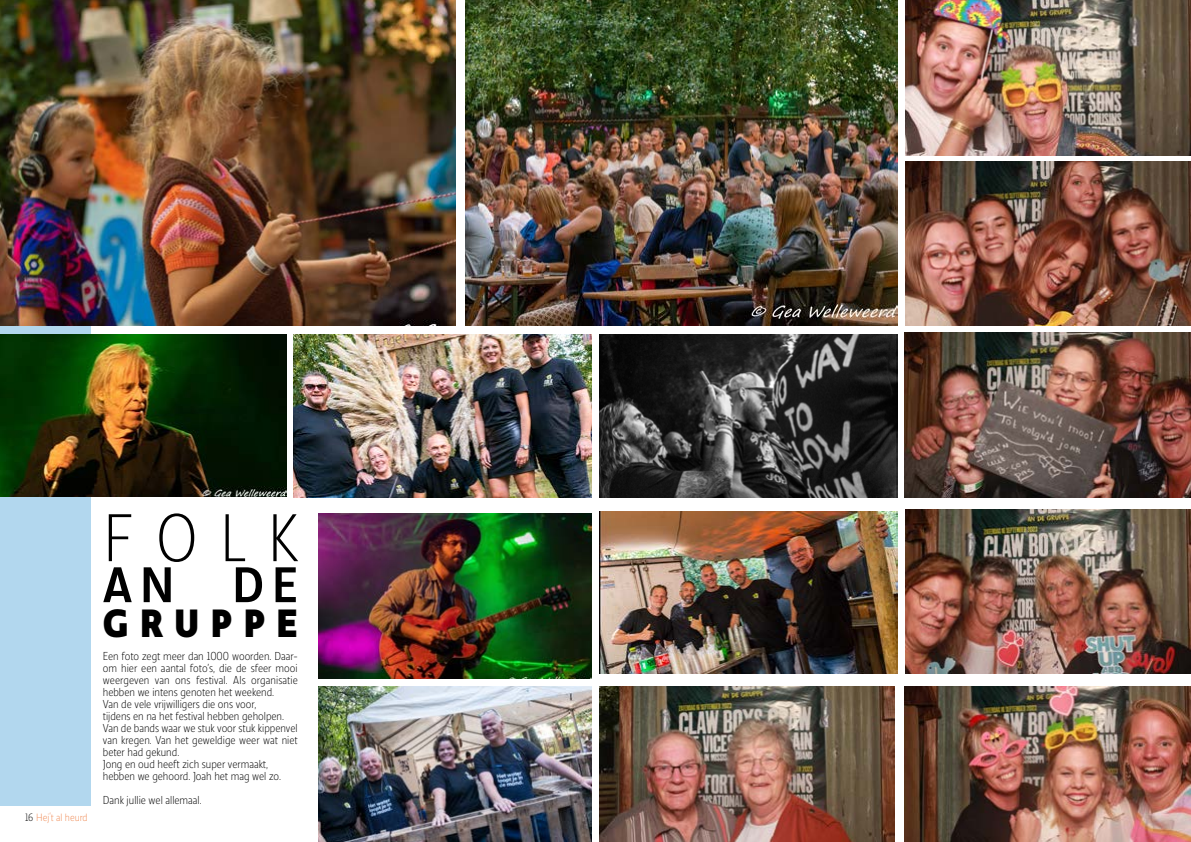
<style>
.page{position:relative;width:1191px;height:842px;background:#fff}
.page>*{position:absolute;margin:0;border:0;box-sizing:border-box;transform-origin:0 0}
.t1{font:300 70px "Ratio Display";color:#000}
.t2{font:500 52px "Ratio Display";color:#000}
.t3{font:800 41px "Ratio Display";letter-spacing:.27em;color:#000}
.t4{font:300 12px/12px "Ratio Display";color:#000}
.t5{font:300 11px "Ratio Display";letter-spacing:-.005em;color:#f08b55}
.s1{color:#000}
</style>
<div class="page">
<div style="left:0;top:0;width:91px;height:806px;background:#b2d7ee"></div>
<img style="left:905px;top:333px;width:286px;height:164px">
<img style="left:0;top:0;width:455px;height:325px">
<img style="left:465px;top:0;width:432px;height:325px">
<img style="left:318px;top:514px;width:273px;height:164px">
<img style="left:0;top:334px;width:286px;height:162px">
<img style="left:293px;top:334px;width:298px;height:163px">
<img style="left:318px;top:686px;width:273px;height:156px">
<img style="left:600px;top:511px;width:297px;height:163px">
<img style="left:600px;top:334px;width:297px;height:163px">
<img style="left:600px;top:686px;width:294px;height:156px">
<img style="left:906px;top:509px;width:285px;height:165px">
<img style="left:906px;top:0;width:285px;height:155px">
<img style="left:906px;top:161px;width:285px;height:164px">
<img style="left:905px;top:686px;width:286px;height:156px">
<p class="t5" style="left:25px;top:811px;width:64px"><span class="s1">16</span> Hej‘t al heurd</p>
<h1 class="t1" style="left:103px;top:501px;width:196px">FOLK</h1>
<h2 class="t2" style="left:103px;top:554px;width:196px">AN DE</h2>
<h3 class="t3" style="left:103px;top:597px;width:196px">GRUPPE</h3>
<p class="t4" style="left:103px;top:650px;width:196px">Een foto zegt meer dan 1000 woorden. Daar&shy;om hier een aantal foto’s, die de sfeer mooi weergeven van ons festival. Als organisatie hebben we intens genoten het weekend.<br>Van de vele vrijwilligers die ons voor,<br>tijdens en na het festival hebben geholpen.<br>Van de bands waar we stuk voor stuk kippenvel van kregen. Van het geweldige weer wat niet beter had gekund.<br>Jong en oud heeft zich super vermaakt, hebben we gehoord. Joah het mag wel zo.</p>
<p class="t4" style="left:103px;top:794px;width:100px">Dank jullie wel allemaal.</p>
</div>
